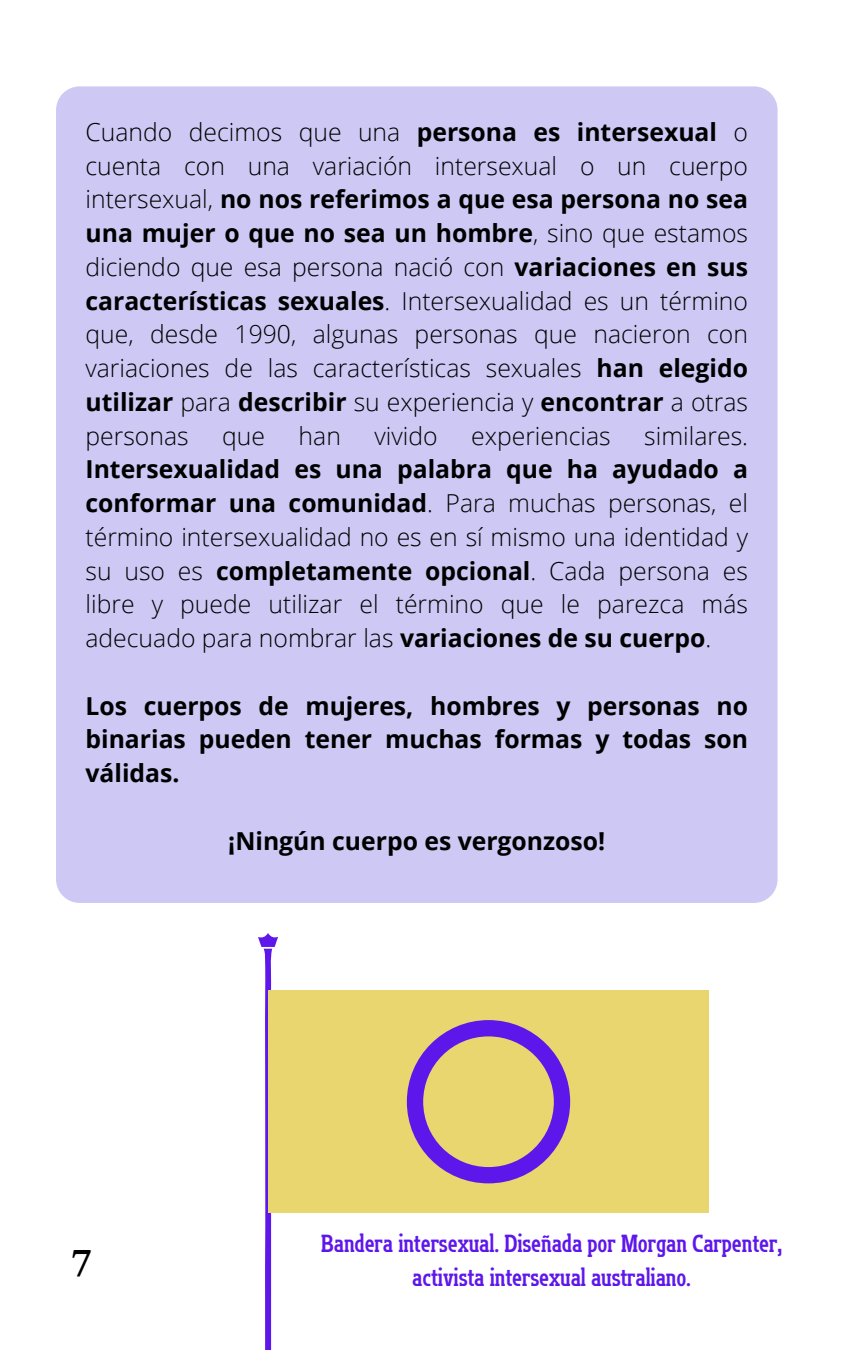
<style>
.page{position:relative;width:864px;height:1350px;background:#fff}
.page>*{position:absolute;margin:0;border:0;box-sizing:border-box;transform-origin:0 0}
.t1{font:700 39.82px "Cardo";color:#000}
.t2{font:300 24.75px/33.8px "Open Sans";color:#000;text-align:justify}
.t3{font:700 24.75px/33.8px "Open Sans";color:#000;text-align:justify}
.t4{font:24.75px "Flatory Slab 700 Cond";color:#5e17eb}
.s1{font-weight:700}
</style>
<div class="page">
<div style="left:56px;top:86px;width:722px;height:817px;background:#cec8f4;border-radius:24px"></div>
<svg style="left:258px;top:933px;width:20px;height:417px"></svg>
<div style="left:268px;top:990px;width:441px;height:223px;background:#ead66e"></div>
<svg style="left:407px;top:1020px;width:163px;height:163px"></svg>
<p class="t2" style="left:85px;top:114px;width:664px">Cuando decimos que una <span class="s1">persona es intersexual</span> o cuenta con una variación intersexual o un cuerpo intersexual, <span class="s1">no nos referimos a que esa persona no sea una mujer o que no sea un hombre</span>, sino que estamos diciendo que esa persona nació con <span class="s1">variaciones en sus características sexuales</span>. Intersexualidad es un término que, desde 1990, algunas personas que nacieron con variaciones de las características sexuales <span class="s1">han elegido utilizar</span> para <span class="s1">describir</span> su experiencia y <span class="s1">encontrar</span> a otras personas</p>
<p class="t2" style="left:85px;top:418px;width:664px;text-indent:559px">similares.<br><span class="s1">Intersexualidad es una palabra que ha ayudado a conformar una comunidad</span>. Para muchas personas, el término intersexualidad no es en sí mismo una identidad y su uso es <span class="s1">completamente opcional</span>. Cada persona es libre y puede utilizar el término que le parezca más adecuado para nombrar las <span class="s1">variaciones de su cuerpo</span>.</p>
<p class="t2" style="left:222px;top:418px;width:44px">que</p>
<p class="t2" style="left:299px;top:418px;width:44px">han</p>
<p class="t2" style="left:374px;top:418px;width:65px">vivido</p>
<p class="t2" style="left:471px;top:418px;width:141px">experiencias</p>
<h1 class="t3" style="left:85px;top:688px;width:664px">Los cuerpos de mujeres, hombres y personas no binarias pueden tener muchas formas y todas son válidas.</h1>
<h1 class="t3" style="left:228px;top:823px;width:378px">¡Ningún cuerpo es vergonzoso!</h1>
<p class="t1" style="left:71px;top:1236px;width:22px">7</p>
<p class="t4" style="left:321px;top:1229px;width:462px">Bandera intersexual. Diseñada por Morgan Carpenter,</p>
<p class="t4" style="left:412px;top:1263px;width:280px">activista intersexual australiano.</p>
</div>
